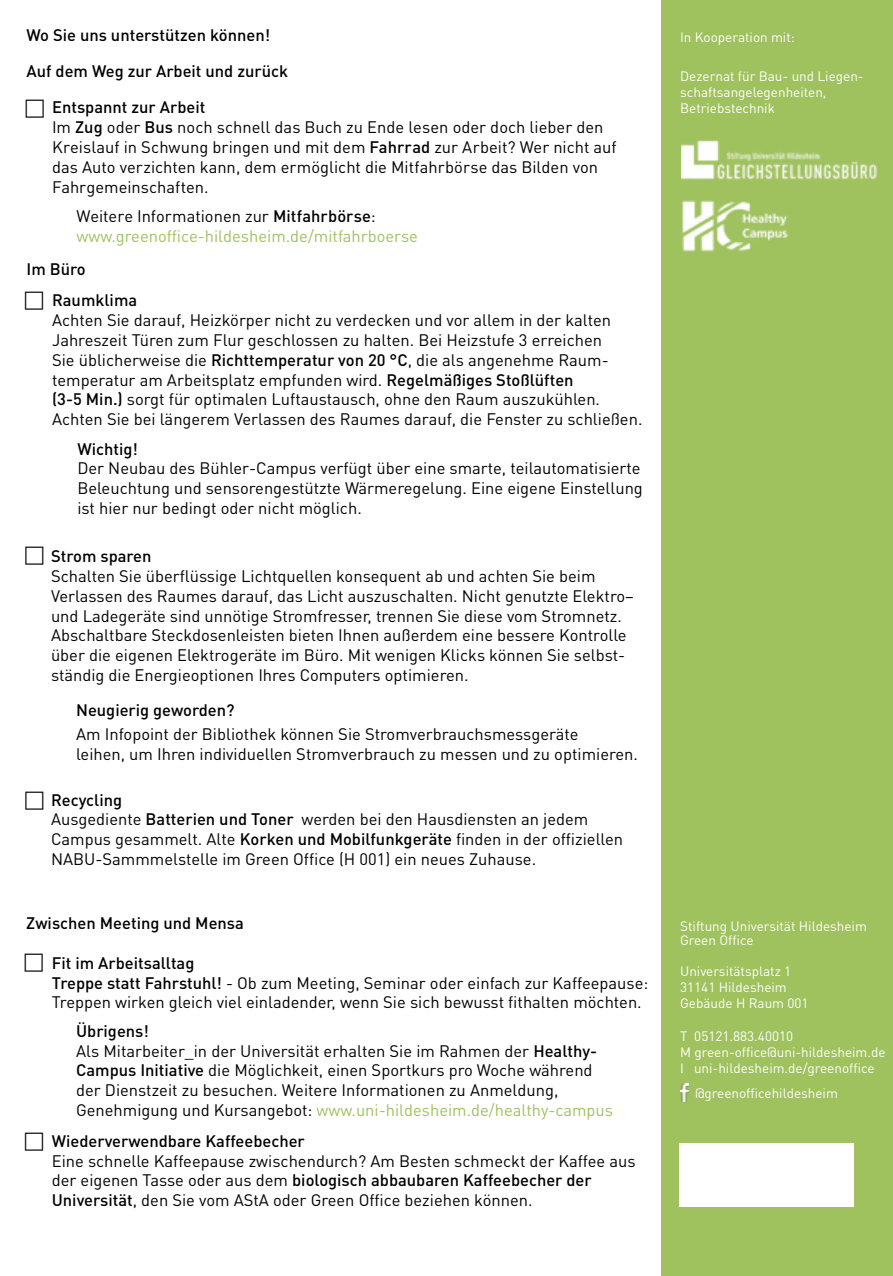
<style>
.page{position:relative;width:893px;height:1276px;background:#fff}
.page>*{position:absolute;margin:0;border:0;box-sizing:border-box;transform-origin:0 0}
.t1{font:16.5px/19.8px "DIN Pro";color:#000}
.t2{font:500 16.5px/36.3px "DIN Pro";color:#000}
.t3{font:16.5px/19.8px "DIN Pro";color:#9fc15e}
.t4{font:13.5px/16.2px "DIN Pro";color:#fff}
.s1{font-weight:500}
.s2{color:#000}
.s3{font-weight:500;color:#000}
.s4{color:#9fc15e}
</style>
<div class="page">
<div style="left:661px;top:0;width:232px;height:1276px;background:#9fc15e"></div>
<div style="left:680px;top:1143px;width:173px;height:63px;background:#fff"></div>
<img style="left:680px;top:1084px;width:8px;height:17px">
<img style="left:681px;top:140px;width:197px;height:41px">
<img style="left:682px;top:200px;width:106px;height:52px">
<p class="t2" style="left:27px;top:16px;width:245px">Wo Sie uns unterstützen können!</p>
<p class="t2" style="left:52px;top:52px;width:238px;text-indent:-26px">Auf dem Weg zur Arbeit und zurück<br>Entspannt zur Arbeit</p>
<p class="t1" style="left:52px;top:117px;width:566px">Im <span class="s1">Zug</span> oder <span class="s1">Bus</span> noch schnell das Buch zu Ende lesen oder doch lieber den Kreislauf in Schwung bringen und mit dem <span class="s1">Fahrrad</span> zur Arbeit? Wer nicht auf das Auto verzichten kann, dem ermöglicht die Mitfahrbörse das Bilden von Fahrgemeinschaften.</p>
<p class="t3" style="left:77px;top:206px;width:343px"><span class="s2">Weitere Informationen zur</span> <span class="s3">Mitfahrbörse</span><span class="s2">: </span>www.greenoffice-hildesheim.de/mitfahrboerse</p>
<p class="t2" style="left:52px;top:252px;width:87px;line-height:31.8px;text-indent:-26px">Im Büro<br>Raumklima</p>
<p class="t1" style="left:52px;top:310px;width:592px">Achten Sie darauf, Heizkörper nicht zu verdecken und vor allem in der kalten Jahreszeit Türen zum Flur geschlossen zu halten. Bei Heizstufe 3 erreichen<br>Sie üblicherweise die <span class="s1">Richttemperatur von 20 °C</span>, die als angenehme Raum&shy;temperatur am Arbeitsplatz empfunden wird. <span class="s1">Regelmäßiges Stoßlüften<br>(3-5 Min.)</span> sorgt für optimalen Luftaustausch, ohne den Raum auszukühlen.<br>Achten Sie bei längerem Verlassen des Raumes darauf, die Fenster zu schließen.</p>
<p class="t2" style="left:77px;top:430px;width:62px">Wichtig!</p>
<p class="t1" style="left:77px;top:458px;width:567px">Der Neubau des Bühler-Campus verfügt über eine smarte, teilautomatisierte<br>Beleuchtung und sensorengestützte Wärmeregelung. Eine eigene Einstellung ist hier nur bedingt oder nicht möglich.</p>
<p class="t2" style="left:51px;top:537px;width:102px">Strom sparen</p>
<p class="t1" style="left:51px;top:565px;width:584px">Schalten Sie überflüssige Lichtquellen konsequent ab und achten Sie beim Verlassen des Raumes darauf, das Licht auszuschalten. Nicht genutzte Elektro– und Ladegeräte sind unnötige Stromfresser, trennen Sie diese vom Stromnetz.<br>Abschaltbare Steckdosenleisten bieten Ihnen außerdem eine bessere Kontrolle über die eigenen Elektrogeräte im Büro. Mit wenigen Klicks können Sie selbst&shy;ständig die Energieoptionen Ihres Computers optimieren.</p>
<p class="t2" style="left:76px;top:691px;width:160px">Neugierig geworden?</p>
<p class="t1" style="left:76px;top:723px;width:563px">Am Infopoint der Bibliothek können Sie Stromverbrauchsmessgeräte<br>leihen, um Ihren individuellen Stromverbrauch zu messen und zu optimieren.</p>
<p class="t1" style="left:51px;top:789px;width:574px"><span class="s1">Recycling<br></span>Ausgediente <span class="s1">Batterien und Toner</span> werden bei den Hausdiensten an jedem Campus gesammelt. Alte <span class="s1">Korken und Mobilfunkgeräte</span> finden in der offiziellen NABU-Sammmelstelle im Green Office (H 001) ein neues Zuhause.</p>
<p class="t2" style="left:26px;top:904px;width:219px">Zwischen Meeting und Mensa</p>
<p class="t1" style="left:52px;top:952px;width:598px"><span class="s1">Fit im Arbeitsalltag<br>Treppe statt Fahrstuhl!</span> - Ob zum Meeting, Seminar oder einfach zur Kaffeepause:<br>Treppen wirken gleich viel einladender, wenn Sie sich bewusst fithalten möchten.</p>
<p class="t1" style="left:76px;top:1020px;width:538px"><span class="s1">Übrigens!<br></span>Als Mitarbeiter_in der Universität erhalten Sie im Rahmen der <span class="s1">Healthy-Campus Initiative</span> die Möglichkeit, einen Sportkurs pro Woche während der Dienstzeit zu besuchen. Weitere Informationen zu Anmeldung, Genehmigung und Kursangebot: <span class="s4">www.uni-hildesheim.de/healthy-campus</span></p>
<p class="t2" style="left:52px;top:1122px;width:255px">Wiederverwendbare Kaffeebecher</p>
<p class="t1" style="left:52px;top:1150px;width:585px">Eine schnelle Kaffeepause zwischendurch? Am Besten schmeckt der Kaffee aus der eigenen Tasse oder aus dem <span class="s1">biologisch abbaubaren Kaffeebecher der<br>Universität</span>, den Sie vom AStA oder Green Office beziehen können.</p>
<p class="t4" style="left:680px;top:29px;width:116px">In Kooperation mit:</p>
<p class="t4" style="left:680px;top:67px;width:185px">Dezernat für Bau- und Liegen&shy;schaftsangelegenheiten,<br>Betriebstechnik</p>
<p class="t4" style="left:680px;top:918px;width:188px;line-height:14.4px">Stiftung Universität Hildesheim<br>Green Office</p>
<p class="t4" style="left:680px;top:962px;width:130px">Universitätsplatz 1<br>31141 Hildesheim<br>Gebäude H Raum 001</p>
<p class="t4" style="left:680px;top:1027px;width:207px">T 05121.883.40010<br>M green-office@uni-hildesheim.de<br>I uni-hildesheim.de/greenoffice</p>
<p class="t4" style="left:695px;top:1084px;width:144px">@greenofficehildesheim</p>
</div>
